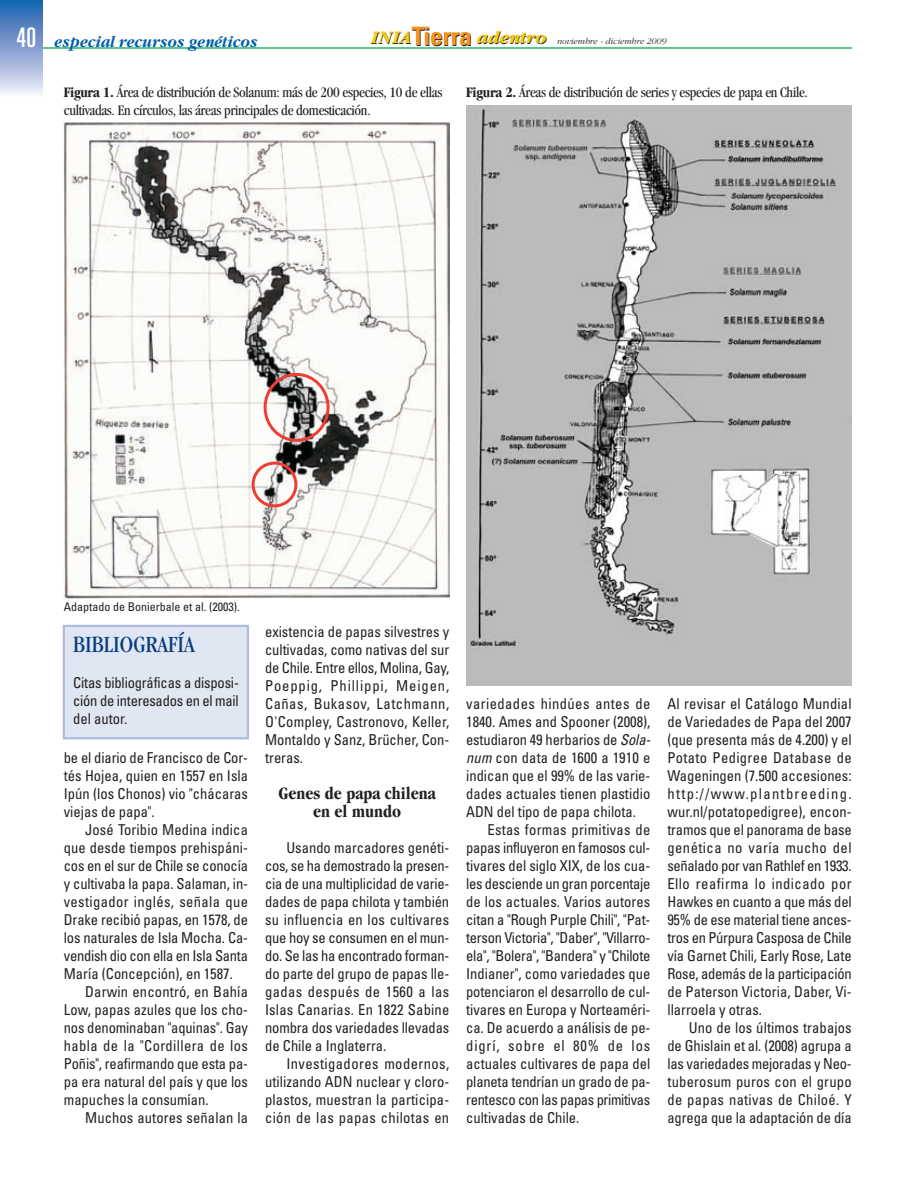
<style>
.page{position:relative;width:915px;height:1191px;background:#fff}
.page>*{position:absolute;margin:0;border:0;box-sizing:border-box;transform-origin:0 0}
.t1{font:condensed 24px "Garamond";color:#073d7d}
.t2{font:700 condensed 18px/18px "Garamond";color:#231f20;text-align:center}
.t3{font:italic 700 17.1px "Garamond";color:#015dab;scale:.9 1}
.t4{font:condensed 15px/18px "Univers";color:#231f20;text-align:justify}
.t5{font:condensed 15px/18px "Garamond";letter-spacing:-.02em;color:#231f20}
.t6{font:condensed 12px "Univers";color:#231f20}
.t7{font:italic 300 9px "Garamond";color:#231f20}
.s1{font-family:"Univers";font-weight:400;font-style:normal;font-stretch:ultra-condensed;font-size:27px;color:#fff}
.s2{font-weight:700;font-size:18.45px}
.s3{font-family:"Univers";font-weight:700;font-style:normal;font-stretch:condensed;font-size:25.35px}
.s4{font-weight:700}
.s5{font-style:italic}
</style>
<div class="page">
<hr style="left:0;top:47px;width:851px;height:2px;background:#00a54f">
<div style="left:0;top:0;width:43px;height:96px;background:linear-gradient(to bottom,#185aac,#f1ebf6)"></div>
<img style="left:64px;top:123px;width:385px;height:476px">
<div style="left:263px;top:373px;width:66px;height:69px;border:3px solid #ee3e34;border-radius:50%"></div>
<div style="left:251px;top:461px;width:46px;height:46px;border:3px solid #ee3e34;border-radius:50%"></div>
<img style="left:466px;top:106px;width:385px;height:579px">
<div style="left:63px;top:625px;width:186px;height:114px;background:#e1e6f3;border:2px solid #aebcde"></div>
<p class="t3" style="left:17px;top:35px;width:268px"><span class="s1">40</span> especial recursos genéticos</p>
<p class="t7" style="left:370px;top:38px;width:297px"><span class="s2">INIA</span><span class="s3">Tierra</span> <span class="s2">adentro</span> noviembre - diciembre 2009</p>
<p class="t5" style="left:64px;top:84px;width:380px"><span class="s4">Figura 1.</span> Área de distribución de Solanum: más de 200 especies, 10 de ellas cultivadas. En círculos, las áreas principales de domesticación.</p>
<p class="t5" style="left:466px;top:84px;width:343px"><span class="s4">Figura 2.</span> Áreas de distribución de series y especies de papa en Chile.</p>
<p class="t6" style="left:64px;top:602px;width:177px">Adaptado de Bonierbale et al. (2003).</p>
<h1 class="t1" style="left:73px;top:635px;width:123px">BIBLIOGRAFÍA</h1>
<p class="t4" style="left:73px;top:675px;width:167px">Citas bibliográficas a disposi&shy;ción de interesados en el mail del autor.</p>
<p class="t4" style="left:64px;top:750px;width:186px">be el diario de Francisco de Cor&shy;tés Hojea, quien en 1557 en Isla Ipún (los Chonos) vio "chácaras viejas de papa".</p>
<p class="t4" style="left:64px;top:822px;width:186px;text-indent:21px">José Toribio Medina indica que desde tiempos prehispáni&shy;cos en el sur de Chile se conocía y cultivaba la papa. Salaman, in&shy;vestigador inglés, señala que Drake recibió papas, en 1578, de los naturales de Isla Mocha. Ca&shy;vendish dio con ella en Isla Santa María (Concepción), en 1587.</p>
<p class="t4" style="left:64px;top:984px;width:186px;text-indent:21px">Darwin encontró, en Bahía Low, papas azules que los cho&shy;nos denominaban "aquinas". Gay habla de la "Cordillera de los Poñis", reafirmando que esta pa&shy;pa era natural del país y que los mapuches la consumían.</p>
<p class="t4" style="left:85px;top:1110px;width:164px">Muchos autores señalan la</p>
<p class="t4" style="left:265px;top:624px;width:186px">existencia de papas silvestres y cultivadas, como nativas del sur de Chile. Entre ellos, Molina, Gay, Poeppig, Phillippi, Meigen, Cañas, Bukasov, Latchmann, O'Compley, Castronovo, Keller, Montaldo y Sanz, Brücher, Con&shy;treras.</p>
<p class="t2" style="left:278px;top:786px;width:159px">Genes de papa chilena en el mundo</p>
<p class="t4" style="left:265px;top:840px;width:186px;text-indent:21px">Usando marcadores genéti&shy;cos, se ha demostrado la presen&shy;cia de una multiplicidad de varie&shy;dades de papa chilota y también su influencia en los cultivares que hoy se consumen en el mun&shy;do. Se las ha encontrado forman&shy;do parte del grupo de papas lle&shy;gadas después de 1560 a las Islas Canarias. En 1822 Sabine nombra dos variedades llevadas de Chile a Inglaterra.</p>
<p class="t4" style="left:265px;top:1056px;width:186px;text-indent:21px">Investigadores modernos, utilizando ADN nuclear y cloro&shy;plastos, muestran la participa&shy;ción de las papas chilotas en</p>
<p class="t4" style="left:466px;top:696px;width:188px;text-align:left">variedades hindúes antes de<br>1840. Ames and Spooner (2008), estudiaron 49 herbarios de <span class="s5">Sola&shy;num</span> con data de 1600 a 1910 e indican que el 99% de las varie&shy;dades actuales tienen plastidio<br>ADN del tipo de papa chilota.</p>
<p class="t4" style="left:466px;top:822px;width:186px;text-indent:21px">Estas formas primitivas de papas influyeron en famosos cul&shy;tivares del siglo XIX, de los cua&shy;les desciende un gran porcentaje de los actuales. Varios autores citan a "Rough Purple Chili", "Pat&shy;terson Victoria", "Daber", "Villarro&shy;ela", "Bolera", "Bandera" y "Chilote Indianer", como variedades que potenciaron el desarrollo de cul&shy;tivares en Europa y Norteaméri&shy;ca. De acuerdo a análisis de pe&shy;digrí, sobre el 80% de los actuales cultivares de papa del planeta tendrían un grado de pa&shy;rentesco con las papas primitivas cultivadas de Chile.</p>
<p class="t4" style="left:667px;top:696px;width:186px">Al revisar el Catálogo Mundial de Variedades de Papa del 2007 (que presenta más de 4.200) y el Potato Pedigree Database de Wageningen (7.500 accesiones: http://www.plantbreeding. wur.nl/potatopedigree), encon&shy;tramos que el panorama de base genética no varía mucho del señalado por van Rathlef en 1933.<br>Ello reafirma lo indicado por Hawkes en cuanto a que más del 95% de ese material tiene ances&shy;tros en Púrpura Casposa de Chile vía Garnet Chili, Early Rose, Late Rose, además de la participación de Paterson Victoria, Daber, Vi&shy;llarroela y otras.</p>
<p class="t4" style="left:667px;top:1020px;width:186px;text-indent:21px">Uno de los últimos trabajos de Ghislain et al. (2008) agrupa a las variedades mejoradas y Neo&shy;tuberosum puros con el grupo de papas nativas de Chiloé. Y agrega que la adaptación de día</p>
</div>
